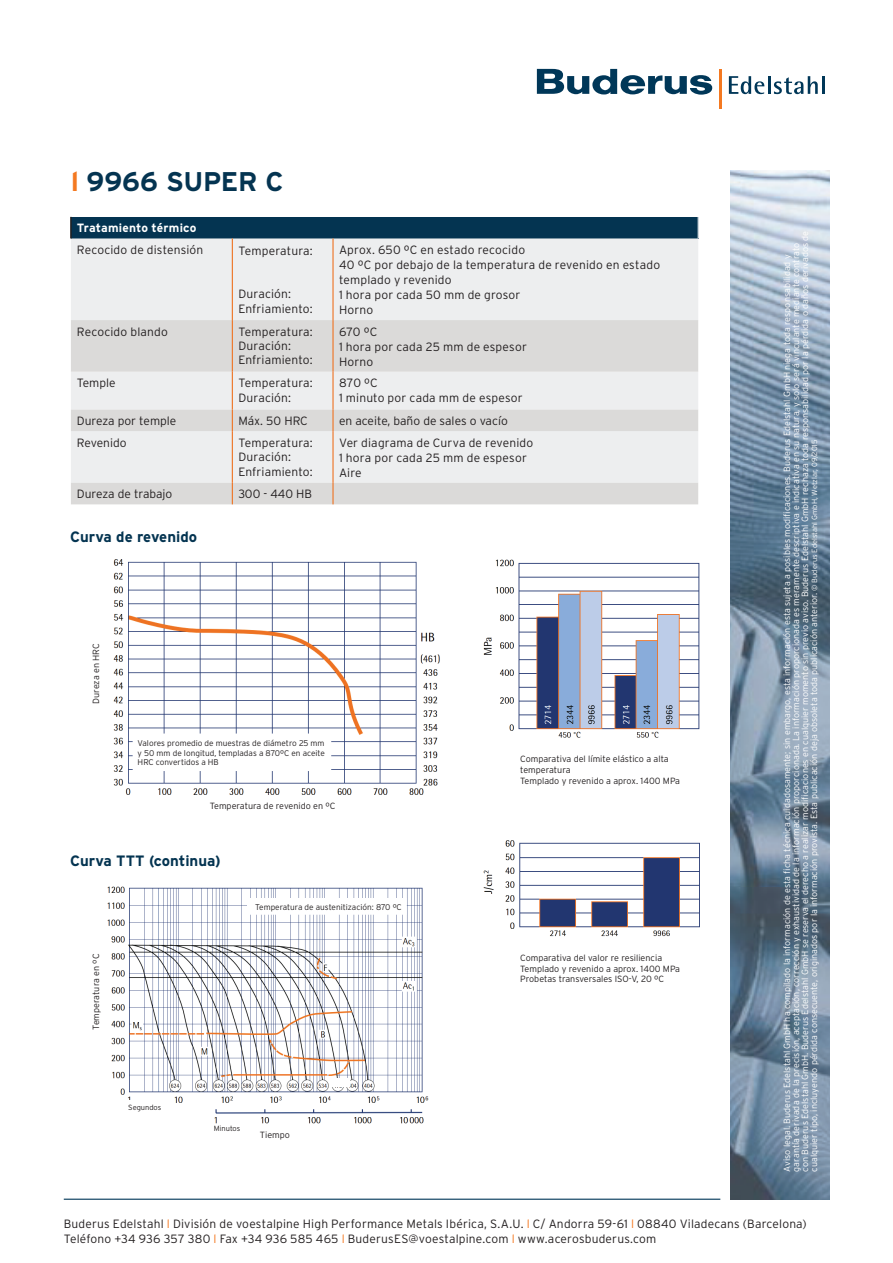
<style>
.page{position:relative;width:893px;height:1263px;background:#fff}
.page>*{position:absolute;margin:0;border:0;box-sizing:border-box;transform-origin:0 0}
.t1{font:700 27px "Interstate";letter-spacing:-.005em;color:#043451}
.t2{font:700 15px "Interstate";color:#043451}
.t3{font:300 12px/15px "Interstate";letter-spacing:.015em;color:#231f20}
.t4{font:700 12px "Interstate";letter-spacing:.01em;color:#fff}
.t5{font:300 9px/9px "Interstate";color:#fff}
.t6{font:300 9px/10.8px "Interstate";color:#231f20}
.t7{font:300 8.25px/9.9px "Interstate";color:#231f20;text-align:justify}
.t8{font:300 7.5px "Interstate";color:#231f20}
.s1{color:#f47921}
.s2{font-size:7.5px}
</style>
<div class="page">
<img style="left:107px;top:886px;width:322px;height:238px">
<img style="left:113px;top:559px;width:327px;height:236px">
<img style="left:730px;top:170px;width:99px;height:1029px">
<svg style="left:537px;top:69px;width:175px;height:26px"></svg>
<svg style="left:729px;top:76px;width:89px;height:18px"></svg>
<hr style="left:822px;top:76px;width:3px;height:18px;background:#003758">
<hr style="left:719px;top:69px;width:3px;height:39px;background:#f47921">
<div style="left:164px;top:1110px;width:47px;height:8px;background:#fff"></div>
<div style="left:331px;top:1078px;width:19px;height:8px;background:#fff"></div>
<div style="left:96px;top:1101px;width:35px;height:6px;background:#fff"></div>
<div style="left:71px;top:217px;width:627px;height:21px;background:#043451"></div>
<div style="left:71px;top:238px;width:627px;height:172px;background:#edeeef"></div>
<div style="left:71px;top:320px;width:627px;height:52px;background:#dbdad9"></div>
<svg style="left:71px;top:410px;width:627px;height:94px;background:#e4e4e4"></svg>
<hr style="left:70px;top:217px;width:2px;height:21px;background:#231f20">
<svg style="left:698px;top:217px;width:1px;height:21px"></svg>
<hr style="left:232px;top:238px;width:1px;height:82px;background:#ee7323">
<hr style="left:332px;top:238px;width:2px;height:82px;background:#ee7323">
<hr style="left:232px;top:320px;width:1px;height:52px;background:#ee7323">
<hr style="left:332px;top:320px;width:2px;height:52px;background:#ee7323">
<hr style="left:232px;top:372px;width:1px;height:38px;background:#ee7323">
<hr style="left:332px;top:372px;width:2px;height:38px;background:#ee7323">
<svg style="left:232px;top:410px;width:1px;height:21px"></svg>
<hr style="left:332px;top:410px;width:2px;height:21px;background:#ee7323">
<hr style="left:232px;top:431px;width:1px;height:52px;background:#ee7323">
<hr style="left:332px;top:431px;width:2px;height:52px;background:#ee7323">
<svg style="left:232px;top:483px;width:1px;height:21px"></svg>
<hr style="left:332px;top:483px;width:2px;height:21px;background:#ee7323">
<div style="left:133px;top:734px;width:197px;height:36px;background:#fff"></div>
<hr style="left:133px;top:733px;width:198px;height:2px;background:#fff">
<hr style="left:330px;top:735px;width:1px;height:34px;background:#fff">
<hr style="left:133px;top:769px;width:198px;height:2px;background:#fff">
<hr style="left:64px;top:1198px;width:656px;height:2px;background:#003758">
<div style="left:248px;top:899px;width:158px;height:15px;background:#fff"></div>
<hr style="left:247px;top:898px;width:160px;height:2px;background:#fff">
<svg style="left:247px;top:900px;width:1px;height:13px"></svg>
<svg style="left:406px;top:900px;width:1px;height:13px"></svg>
<hr style="left:247px;top:913px;width:160px;height:2px;background:#fff">
<img style="left:483px;top:559px;width:217px;height:179px">
<img style="left:483px;top:840px;width:217px;height:97px">
<h1 class="t1" style="left:71px;top:165px;width:214px"><span class="s1">l</span> 9966 SUPER C</h1>
<h3 class="t4" style="left:77px;top:221px;width:121px">Tratamiento térmico</h3>
<h3 class="t3" style="left:77px;top:242px;width:128px">Recocido de distensión</h3>
<h3 class="t3" style="left:238px;top:243px;width:76px">Temperatura:</h3>
<h3 class="t3" style="left:238px;top:287px;width:76px;line-height:14.4px">Duración:<br>Enfriamiento:</h3>
<h3 class="t3" style="left:339px;top:242px;width:323px">Aprox. 650 ºC en estado recocido<br>40 ºC por debajo de la temperatura de revenido en estado templado y revenido<br>1 hora por cada 50 mm de grosor<br>Horno</h3>
<h3 class="t3" style="left:77px;top:324px;width:92px">Recocido blando</h3>
<h3 class="t3" style="left:238px;top:324px;width:76px;line-height:14.4px">Temperatura:<br>Duración:<br>Enfriamiento:</h3>
<h3 class="t3" style="left:339px;top:324px;width:189px">670 ºC<br>1 hora por cada 25 mm de espesor<br>Horno</h3>
<h3 class="t3" style="left:77px;top:375px;width:40px">Temple</h3>
<h3 class="t3" style="left:238px;top:376px;width:76px;line-height:14.4px">Temperatura:<br>Duración:</h3>
<h3 class="t3" style="left:339px;top:375px;width:185px">870 ºC<br>1 minuto por cada mm de espesor</h3>
<h3 class="t3" style="left:77px;top:413px;width:101px">Dureza por temple</h3>
<h3 class="t3" style="left:238px;top:413px;width:71px">Máx. 50 HRC</h3>
<h3 class="t3" style="left:339px;top:413px;width:170px">en aceite, baño de sales o vacío</h3>
<h3 class="t3" style="left:77px;top:435px;width:51px">Revenido</h3>
<h3 class="t3" style="left:238px;top:435px;width:76px;line-height:14.4px">Temperatura:<br>Duración:<br>Enfriamiento:</h3>
<h3 class="t3" style="left:339px;top:435px;width:196px">Ver diagrama de Curva de revenido<br>1 hora por cada 25 mm de espesor<br>Aire</h3>
<h3 class="t3" style="left:77px;top:487px;width:97px">Dureza de trabajo</h3>
<h3 class="t3" style="left:238px;top:487px;width:75px">300 - 440 HB</h3>
<h2 class="t2" style="left:70px;top:527px;width:128px">Curva de revenido</h2>
<p class="t6" style="left:91px;top:704px;width:62px;rotate:-90deg">Dureza en HRC</p>
<p class="t7" style="left:138px;top:738px;width:189px">Valores promedio de muestras de diámetro 25 mm y 50 mm de longitud, templadas a 870ºC en aceite HRC convertidos a HB</p>
<p class="t6" style="left:210px;top:801px;width:127px">Temperatura de revenido en ºC</p>
<h2 class="t2" style="left:70px;top:851px;width:152px">Curva TTT (continua)</h2>
<p class="t6" style="left:91px;top:1030px;width:78px;rotate:-90deg">Temperatura en ºC</p>
<p class="t7" style="left:255px;top:902px;width:148px">Temperatura de austenitización: 870 ºC</p>
<p class="t8" style="left:128px;top:1103px;width:34px">Segundos</p>
<p class="t8" style="left:214px;top:1123px;width:28px">Minutos</p>
<p class="t6" style="left:260px;top:1129px;width:32px">Tiempo</p>
<p class="t6" style="left:520px;top:754px;width:161px">Comparativa del límite elástico a alta temperatura<br>Templado y revenido a aprox. 1400 MPa</p>
<p class="t6" style="left:520px;top:952px;width:161px">Comparativa del valor re resiliencia<br>Templado y revenido a aprox. 1400 MPa<br>Probetas transversales ISO-V, 20 ºC</p>
<p class="t5" style="left:782px;top:1171px;width:942px;rotate:-90deg">Aviso legal. Buderus Edelstahl GmbH ha compilado la información de esta ficha técnica cuidadosamente; sin embargo, esta información esta sujeta a posibles modificaciones. Buderus Edelstahl GmbH niega toda responsabilidad y garantía derivada de la precisión, aceptación, corrección y exhaustividad de la información proporcionada. La información proporcionada es meramente descriptiva e indicativa en su natura, y solo será vinculante mediante contrato con Buderus Edelstahl GmbH. Buderus Edelstahl GmbH se reserva el derecho a realizar modificaciones en cualquier momento sin previo aviso. Buderus Edelstahl GmbH rechaza toda responsabilidad por la pérdida o daños derivados de cualquier tipo, incluyendo pérdida consecuente, originados por la información provista. Esta publicación deja obsoleta toda publicación anterior. <span class="s2">© Buderus Edelstahl GmbH, Wetzlar, 09/2015</span></p>
<h3 class="t3" style="left:64px;top:1216px;width:744px">Buderus Edelstahl <span class="s1">l</span> División de voestalpine High Performance Metals Ibérica, S.A.U. <span class="s1">l</span> C/ Andorra 59-61 <span class="s1">l</span> 08840 Viladecans (Barcelona)<br>Teléfono +34 936 357 380 <span class="s1">l</span> Fax +34 936 585 465 <span class="s1">l</span> BuderusES@voestalpine.com <span class="s1">l</span> www.acerosbuderus.com</h3>
</div>
